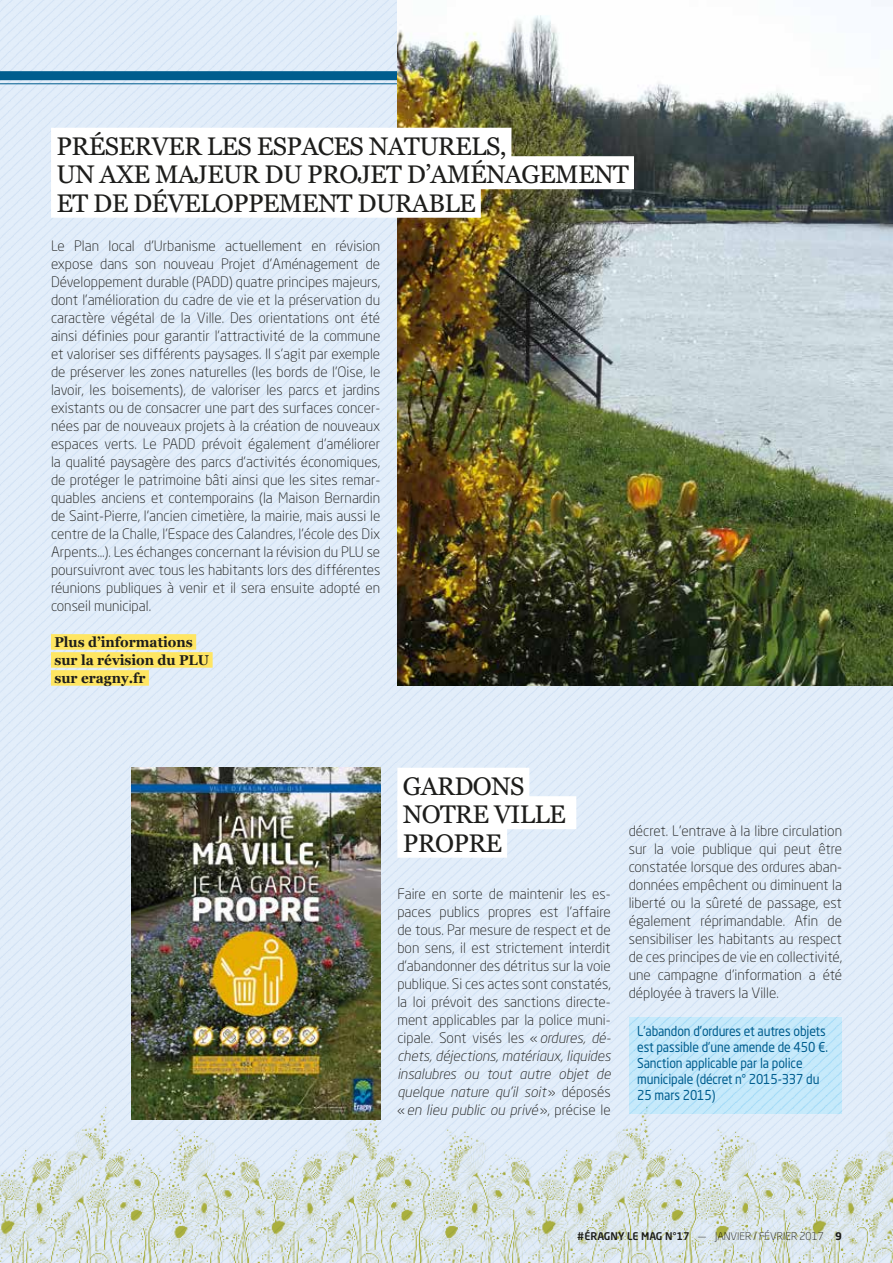
<style>
.page{position:relative;width:893px;height:1263px;background:#fff}
.page>*{position:absolute;margin:0;border:0;box-sizing:border-box;transform-origin:0 0}
.t1{font:25.5px/28.5px "Georgia";letter-spacing:-.025em;color:#1d1d1b}
.t2{font:300 14.25px/18px "Neo Sans";color:#1d1d1b;text-align:justify}
.t3{font:italic 300 14.25px/18px "Neo Sans Std";color:#1d1d1b;text-align:justify}
.t4{font:700 14.25px/18px "Georgia";color:#1d1d1b;scale:.95 1}
.t5{font:13.5px/16.2px "Neo Sans Std";letter-spacing:-.01em;color:#005d8e;scale:.9 1}
.t6{font:300 10.5px "Neo Sans Std";color:#1d1d1b}
.s1{font-family:"Neo Sans Std";font-style:italic}
.s2{font-family:"Neo Sans";font-style:normal}
.s3{font-weight:500}
.s4{font-weight:700}
</style>
<div class="page">
<img style="left:0;top:0;width:893px;height:1082px">
<hr style="left:0;top:83px;width:893px;height:1px;background:#005d8e">
<div style="left:0;top:71px;width:893px;height:9px;background:#005d8e"></div>
<img style="left:397px;top:0;width:496px;height:685px">
<div style="left:51px;top:128px;width:460px;height:33px;background:#fff"></div>
<div style="left:51px;top:156px;width:583px;height:33px;background:#fff"></div>
<div style="left:51px;top:185px;width:430px;height:33px;background:#fff"></div>
<div style="left:51px;top:634px;width:145px;height:16px;background:#ffe662"></div>
<div style="left:51px;top:652px;width:162px;height:16px;background:#ffe662"></div>
<div style="left:51px;top:670px;width:98px;height:16px;background:#ffe662"></div>
<div style="left:397px;top:768px;width:132px;height:33px;background:#fff"></div>
<div style="left:397px;top:796px;width:179px;height:33px;background:#fff"></div>
<div style="left:397px;top:825px;width:110px;height:33px;background:#fff"></div>
<img style="left:132px;top:767px;width:248px;height:315px">
<img style="left:0;top:1082px;width:893px;height:181px">
<svg style="left:629px;top:1017px;width:213px;height:97px;background:#c1e7f9"></svg>
<h1 class="t1" style="left:57px;top:131px;width:574px">PRÉSERVER LES ESPACES NATURELS,<br>UN AXE MAJEUR DU PROJET D’AMÉNAGEMENT<br>ET DE DÉVELOPPEMENT DURABLE</h1>
<p class="t2" style="left:51px;top:236px;width:331px">Le Plan local d’Urbanisme actuellement en révision expose dans son nouveau Projet d’Aménagement de Développement durable (PADD) quatre principes majeurs, dont l’amélioration du cadre de vie et la préservation du caractère végétal de la Ville. Des orientations ont été ainsi définies pour garantir l’attractivité de la commune et valoriser ses différents paysages. Il s’agit par exemple de préserver les zones naturelles (les bords de l’Oise, le lavoir, les boisements), de valoriser les parcs et jardins existants ou de consacrer une part des surfaces concer&shy;nées par de nouveaux projets à la création de nouveaux espaces verts. Le PADD prévoit également d’améliorer la qualité paysagère des parcs d’activités économiques, de protéger le patrimoine bâti ainsi que les sites remar&shy;quables anciens et contemporains (la Maison Bernardin de Saint-Pierre, l’ancien cimetière, la mairie, mais aussi le centre de la Challe, l’Espace des Calandres, l’école des Dix Arpents…). Les échanges concernant la révision du PLU se poursuivront avec tous les habitants lors des différentes réunions publiques à venir et il sera ensuite adopté en conseil municipal.</p>
<p class="t4" style="left:54px;top:632px;width:164px">Plus d’informations sur la révision du PLU sur eragny.fr</p>
<h1 class="t1" style="left:403px;top:771px;width:165px">GARDONS<br>NOTRE VILLE<br>PROPRE</h1>
<p class="t2" style="left:397px;top:884px;width:215px">Faire en sorte de maintenir les es&shy;paces publics propres est l’affaire de tous. Par mesure de respect et de bon sens, il est strictement interdit d’abandonner des détritus sur la voie publique. Si ces actes sont constatés, la loi prévoit des sanctions directe&shy;ment applicables par la police muni&shy;cipale. Sont visés les «<span class="s1">ordures, dé-</span></p>
<p class="t3" style="left:397px;top:1046px;width:215px">chets, déjections, matériaux, liquides insalubres ou tout autre objet de quelque nature qu’il soit<span class="s2">» déposés «</span>en lieu public ou privé<span class="s2">», précise le</span></p>
<p class="t2" style="left:629px;top:821px;width:215px">décret. L’entrave à la libre circulation sur la voie publique qui peut être constatée lorsque des ordures aban&shy;données empêchent ou diminuent la liberté ou la sûreté de passage, est également réprimandable. Afin de sensibiliser les habitants au respect de ces principes de vie en collectivité, une campagne d’information a été déployée à travers la Ville.</p>
<p class="t5" style="left:637px;top:1022px;width:213px">L’abandon d’ordures et autres objets est passible d’une amende de 450 €.<br>Sanction applicable par la police municipale (décret n° 2015-337 du<br>25 mars 2015)</p>
<p class="t6" style="left:577px;top:1230px;width:266px"><span class="s3">#ÉRAGNY LE MAG N°17</span> — JANVIER / FÉVRIER 2017 <span class="s4">9</span></p>
</div>
